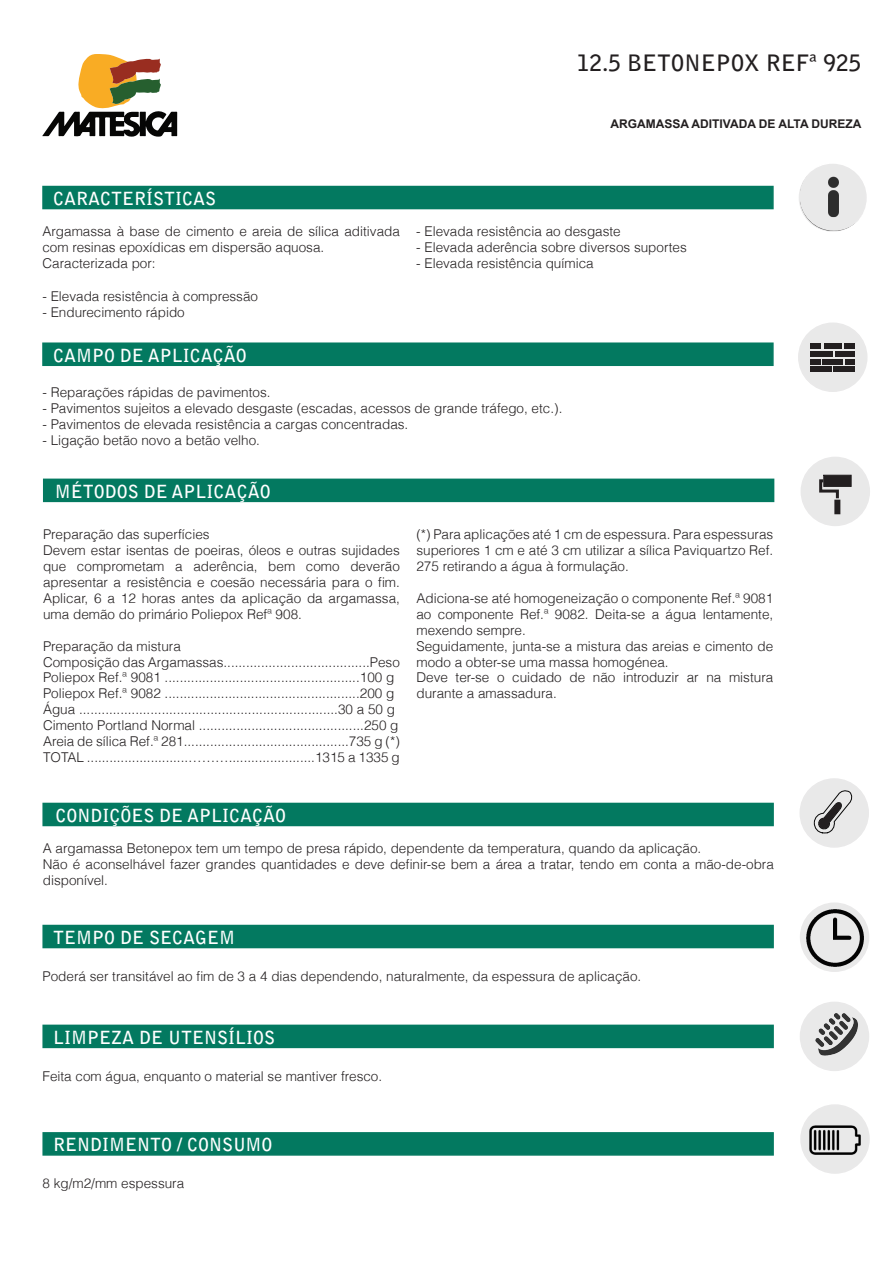
<style>
.page{position:relative;width:893px;height:1263px;background:#fff}
.page>*{position:absolute;margin:0;border:0;box-sizing:border-box;transform-origin:0 0}
.t1{font:700 22.5px "Bell Gothic Std";color:#231f20}
.t2{font:700 18px "Bell Gothic Std";color:#fff}
.t3{font:300 13.5px/15.9px "Helvetica";color:#231f20}
.t4{font:700 12px "Arial";color:#231f20}
</style>
<div class="page">
<svg style="left:42px;top:54px;width:135px;height:83px"></svg>
<div style="left:799px;top:323px;width:68px;height:68px;background:#e9e9e9;border-radius:50%"></div>
<div style="left:798px;top:322px;width:69px;height:70px;border:2px solid #231f20;border-radius:50%"></div>
<div style="left:810px;top:351px;width:22px;height:6px;background:#231f20"></div>
<div style="left:845px;top:359px;width:10px;height:5px;background:#231f20"></div>
<div style="left:834px;top:366px;width:21px;height:6px;background:#231f20"></div>
<div style="left:845px;top:344px;width:10px;height:5px;background:#231f20"></div>
<div style="left:810px;top:344px;width:10px;height:5px;background:#231f20"></div>
<div style="left:835px;top:351px;width:20px;height:6px;background:#231f20"></div>
<div style="left:824px;top:344px;width:18px;height:5px;background:#231f20"></div>
<div style="left:823px;top:359px;width:20px;height:5px;background:#231f20"></div>
<div style="left:810px;top:366px;width:21px;height:6px;background:#231f20"></div>
<div style="left:810px;top:359px;width:11px;height:5px;background:#231f20"></div>
<img style="left:801px;top:177px;width:52px;height:52px">
<div style="left:800px;top:162px;width:68px;height:69px;border:14px solid #fff;border-radius:50%"></div>
<svg style="left:799px;top:164px;width:67px;height:67px;background:#d3d3d3"></svg>
<div style="left:799px;top:164px;width:68px;height:68px;border:2px solid #231f20;border-radius:50%"></div>
<div style="left:801px;top:457px;width:68px;height:68px;background:#e9e9e9;border-radius:50%"></div>
<div style="left:800px;top:457px;width:70px;height:69px;border:2px solid #231f20;border-radius:50%"></div>
<svg style="left:819px;top:474px;width:33px;height:27px"></svg>
<div style="left:834px;top:500px;width:6px;height:14px;background:#231f20"></div>
<div style="left:800px;top:779px;width:68px;height:68px;background:#e9e9e9;border-radius:50%"></div>
<div style="left:799px;top:778px;width:70px;height:70px;border:2px solid #231f20;border-radius:50%"></div>
<svg style="left:813px;top:790px;width:40px;height:44px"></svg>
<div style="left:800px;top:1002px;width:68px;height:68px;background:#e9e9e9;border-radius:50%"></div>
<div style="left:800px;top:1001px;width:69px;height:70px;border:2px solid #231f20;border-radius:50%"></div>
<img style="left:809px;top:1012px;width:51px;height:49px">
<img style="left:800px;top:905px;width:65px;height:64px">
<svg style="left:800px;top:903px;width:69px;height:68px;background:#b1b1b1"></svg>
<div style="left:800px;top:902px;width:69px;height:70px;border:2px solid #231f20;border-radius:50%"></div>
<div style="left:801px;top:1105px;width:68px;height:68px;background:#e9e9e9;border-radius:50%"></div>
<div style="left:800px;top:1104px;width:70px;height:70px;border:2px solid #231f20;border-radius:50%"></div>
<img style="left:807px;top:1112px;width:55px;height:56px">
<div style="left:42px;top:186px;width:732px;height:23px;background:#037960"></div>
<div style="left:42px;top:342px;width:732px;height:24px;background:#037960;border:2px solid #037960"></div>
<div style="left:43px;top:479px;width:731px;height:23px;background:#037960"></div>
<div style="left:42px;top:803px;width:732px;height:23px;background:#037960"></div>
<div style="left:42px;top:1024px;width:732px;height:24px;background:#037960;border:2px solid #037960"></div>
<div style="left:42px;top:1132px;width:732px;height:24px;background:#037960;border:2px solid #037960"></div>
<div style="left:42px;top:925px;width:732px;height:23px;background:#037960"></div>
<p class="t1" style="left:577px;top:49px;width:286px">12.5 BETONEPOX REFª 925</p>
<p class="t4" style="left:610px;top:116px;width:253px">ARGAMASSA ADITIVADA DE ALTA DUREZA</p>
<p class="t2" style="left:53px;top:188px;width:165px">CARACTERÍSTICAS</p>
<p class="t3" style="left:42px;top:222px;width:359px">Argamassa à base de cimento e areia de sílica aditivada com resinas epoxídicas em dispersão aquosa.</p>
<p class="t3" style="left:42px;top:255px;width:115px">Caracterizada por:</p>
<p class="t3" style="left:42px;top:287px;width:217px">- Elevada resistência à compressão</p>
<p class="t3" style="left:42px;top:303px;width:144px">- Endurecimento rápido</p>
<p class="t2" style="left:53px;top:344px;width:195px">CAMPO DE APLICAÇÃO</p>
<p class="t3" style="left:416px;top:222px;width:206px">- Elevada resistência ao desgaste</p>
<p class="t3" style="left:416px;top:239px;width:272px">- Elevada aderência sobre diversos suportes</p>
<p class="t3" style="left:416px;top:255px;width:179px">- Elevada resistência química</p>
<p class="t3" style="left:42px;top:383px;width:230px">- Reparações rápidas de pavimentos.</p>
<p class="t3" style="left:42px;top:400px;width:521px">- Pavimentos sujeitos a elevado desgaste (escadas, acessos de grande tráfego, etc.).</p>
<p class="t3" style="left:42px;top:416px;width:367px">- Pavimentos de elevada resistência a cargas concentradas.</p>
<p class="t3" style="left:42px;top:432px;width:219px">- Ligação betão novo a betão velho.</p>
<p class="t2" style="left:55px;top:480px;width:217px">MÉTODOS DE APLICAÇÃO</p>
<p class="t3" style="left:43px;top:526px;width:168px">Preparação das superfícies</p>
<p class="t3" style="left:43px;top:542px;width:358px;text-align:justify">Devem estar isentas de poeiras, óleos e outras sujidades que comprometam a aderência, bem como deverão apresentar a resistência e coesão necessária para o fim.<br>Aplicar, 6 a 12 horas antes da aplicação da argamassa, uma demão do primário Poliepox Refª 908.</p>
<p class="t3" style="left:43px;top:637px;width:139px">Preparação da mistura</p>
<p class="t3" style="left:43px;top:653px;width:358px">Composição das Argamassas.......................................Peso</p>
<p class="t3" style="left:43px;top:669px;width:353px">Poliepox Ref.ª 9081 ....................................................100 g</p>
<p class="t3" style="left:43px;top:685px;width:353px">Poliepox Ref.ª 9082 ....................................................200 g</p>
<p class="t3" style="left:43px;top:701px;width:354px">Água .....................................................................30 a 50 g</p>
<p class="t3" style="left:43px;top:717px;width:357px">Cimento Portland Normal ............................................250 g</p>
<p class="t3" style="left:43px;top:733px;width:358px">Areia de sílica Ref.ª 281............................................735 g (*)</p>
<p class="t3" style="left:43px;top:749px;width:358px">TOTAL ...........................……….......................1315 a 1335 g</p>
<p class="t2" style="left:55px;top:804px;width:232px">CONDIÇÕES DE APLICAÇÃO</p>
<p class="t3" style="left:416px;top:526px;width:358px;text-align:justify">(*) Para aplicações até 1 cm de espessura. Para espessuras superiores 1 cm e até 3 cm utilizar a sílica Paviquartzo Ref.<br>275 retirando a água à formulação.</p>
<p class="t3" style="left:416px;top:590px;width:358px;text-align:justify">Adiciona-se até homogeneização o componente Ref.ª 9081 ao componente Ref.ª 9082. Deita-se a água lentamente, mexendo sempre.</p>
<p class="t3" style="left:416px;top:637px;width:358px">Seguidamente, junta-se a mistura das areias e cimento de modo a obter-se uma massa homogénea.</p>
<p class="t3" style="left:416px;top:669px;width:358px">Deve ter-se o cuidado de não introduzir ar na mistura durante a amassadura.</p>
<p class="t3" style="left:43px;top:839px;width:660px">A argamassa Betonepox tem um tempo de presa rápido, dependente da temperatura, quando da aplicação.</p>
<p class="t3" style="left:43px;top:855px;width:733px">Não é aconselhável fazer grandes quantidades e deve definir-se bem a área a tratar, tendo em conta a mão-de-obra disponível.</p>
<p class="t2" style="left:53px;top:926px;width:183px">TEMPO DE SECAGEM</p>
<p class="t3" style="left:43px;top:967px;width:600px">Poderá ser transitável ao fim de 3 a 4 dias dependendo, naturalmente, da espessura de aplicação.</p>
<p class="t2" style="left:53px;top:1026px;width:223px">LIMPEZA DE UTENSÍLIOS</p>
<p class="t3" style="left:43px;top:1067px;width:341px">Feita com água, enquanto o material se mantiver fresco.</p>
<p class="t2" style="left:53px;top:1134px;width:221px">RENDIMENTO / CONSUMO</p>
<p class="t3" style="left:43px;top:1175px;width:143px">8 kg/m2/mm espessura</p>
</div>
